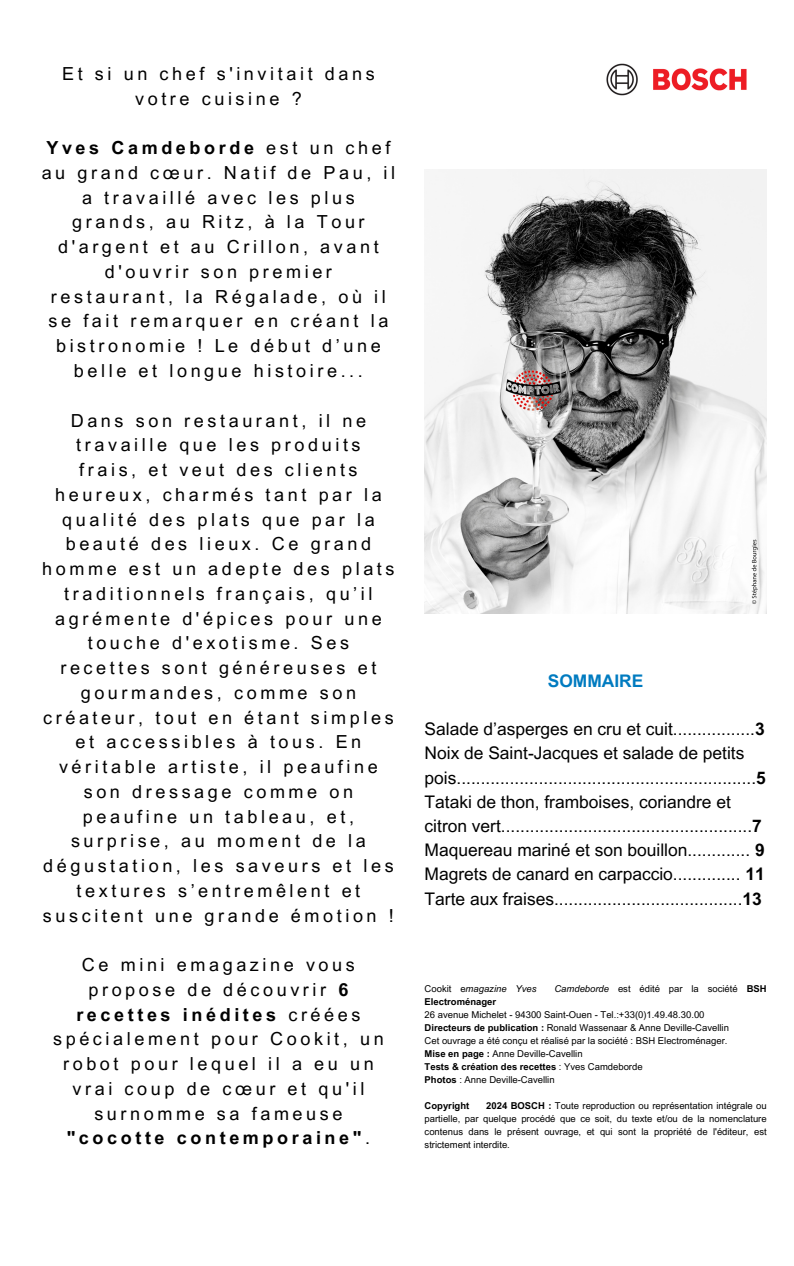
<style>
.page{position:relative;width:794px;height:1266px;background:#fff}
.page>*{position:absolute;margin:0;border:0;box-sizing:border-box;transform-origin:0 0}
.t1{font:18px/24.8px "Arial MT Pro";letter-spacing:.2em;color:#000;text-align:center}
.t2{font:17.4px/24.2px "Arial MT Pro";color:#000}
.t3{font:700 17.4px "Arial MT Pro";color:#007bc0}
.t4{font:9.45px/12.9px "Arial MT Pro";color:#000;text-align:justify}
.t5{font:700 9.45px "Arial MT Pro";color:#000}
.t6{font:italic 9.45px "Arial MT Pro";color:#000}
.s1{font-weight:700}
.s2{font-style:normal}
.s3{font-style:italic}
.s4{font-weight:400}
</style>
<div class="page">
<img style="left:606px;top:63px;width:141px;height:33px">
<img style="left:424px;top:170px;width:342px;height:443px">
<h2 class="t1" style="left:62px;top:63px;width:314px">Et si un chef s'invitait dans votre cuisine ?</h2>
<h2 class="t1" style="left:42px;top:138px;width:355px"><span class="s1">Yves Camdeborde</span> est un chef au grand cœur. Natif de Pau, il a travaillé avec les plus grands, au Ritz, à la Tour d'argent et au Crillon, avant d'ouvrir son premier restaurant, la Régalade, où il se fait remarquer en créant la bistronomie ! Le début d’une belle et longue histoire...</h2>
<p class="t1" style="left:42px;top:410px;width:353px">Dans son restaurant, il ne travaille que les produits<br>frais, et veut des clients heureux, charmés tant par la qualité des plats que par la beauté des lieux. Ce grand homme est un adepte des plats traditionnels français, qu’il agrémente d'épices pour une touche d'exotisme. Ses recettes sont généreuses et gourmandes, comme son créateur, tout en étant simples et accessibles à tous. En véritable artiste, il peaufine son dressage comme on peaufine un tableau, et, surprise, au moment de la dégustation, les saveurs et les textures s’entremêlent et suscitent une grande émotion !</p>
<p class="t1" style="left:53px;top:954px;width:332px">Ce mini emagazine vous propose de découvrir <span class="s1">6 recettes inédites</span> créées spécialement pour Cookit, un robot pour lequel il a eu un vrai coup de cœur et qu'il surnomme sa fameuse <span class="s1">"cocotte contemporaine"</span>.</p>
<h1 class="t3" style="left:547px;top:674px;width:97px">SOMMAIRE</h1>
<h2 class="t2" style="left:424px;top:719px;width:342px">Salade d’asperges en cru et cuit.................<span class="s1">3<br></span>Noix de Saint-Jacques et salade de petits pois..............................................................<span class="s1">5<br></span>Tataki de thon, framboises, coriandre et citron vert....................................................<span class="s1">7<br></span>Maquereau mariné et son bouillon............. <span class="s1">9<br></span>Magrets de canard en carpaccio.............. <span class="s1">11<br></span>Tarte aux fraises.......................................<span class="s1">13</span></h2>
<p class="t6" style="left:424px;top:985px;width:113px"><span class="s2">Cookit e</span>magazine Yves</p>
<p class="t4" style="left:554px;top:983px;width:214px"><span class="s3">Camdeborde</span> est édité par la société <span class="s1">BSH</span></p>
<p class="t5" style="left:424px;top:998px;width:73px">Electroménager</p>
<p class="t4" style="left:424px;top:1009px;width:281px">26 avenue Michelet - 94300 Saint-Ouen - Tel.:+33(0)1.49.48.30.00</p>
<p class="t4" style="left:424px;top:1022px;width:306px"><span class="s1">Directeurs de publication :</span> Ronald Wassenaar &amp; Anne Deville-Cavellin</p>
<p class="t4" style="left:424px;top:1035px;width:304px">Cet ouvrage a été conçu et réalisé par la société : BSH Electroménager.</p>
<p class="t4" style="left:424px;top:1048px;width:159px"><span class="s1">Mise en page :</span> Anne Deville-Cavellin</p>
<p class="t5" style="left:424px;top:1063px;width:219px">Tests &amp; création des recettes <span class="s4">: Yves Camdeborde</span></p>
<p class="t4" style="left:424px;top:1074px;width:131px"><span class="s1">Photos</span> : Anne Deville-Cavellin</p>
<p class="t5" style="left:424px;top:1102px;width:46px">Copyright</p>
<p class="t4" style="left:424px;top:1100px;width:343px;text-indent:62px"><span class="s1">2024 BOSCH :</span> Toute reproduction ou représentation intégrale ou partielle, par quelque procédé que ce soit, du texte et/ou de la nomenclature contenus dans le présent ouvrage, et qui sont la propriété de l'éditeur, est strictement interdite.</p>
</div>
